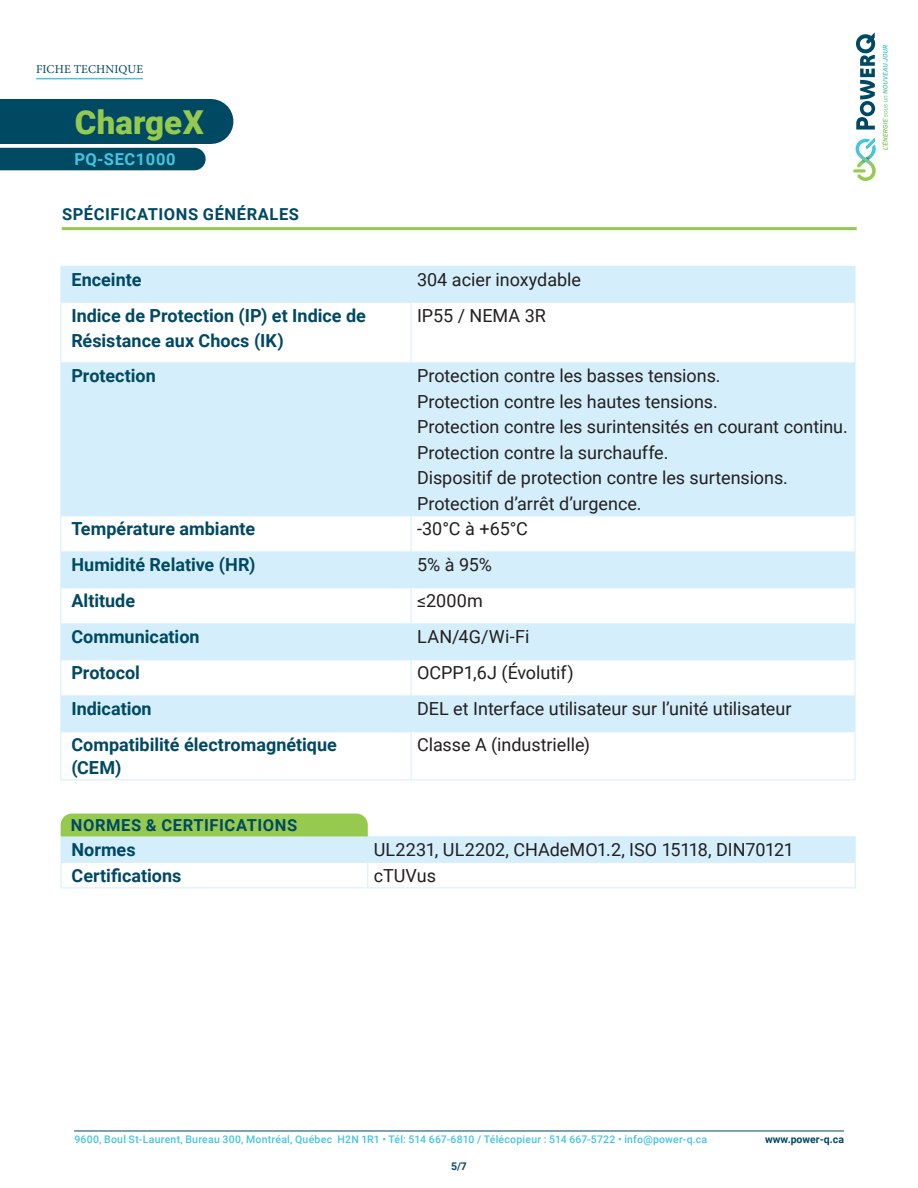
<style>
.page{position:relative;width:918px;height:1188px;background:#fff}
.page>*{position:absolute;margin:0;border:0;box-sizing:border-box;transform-origin:0 0}
.t1{font:900 33px "Roboto";color:#96ca4e}
.t2{font:18px/25.5px "Roboto";color:#231f20}
.t3{font:700 18px/25.5px "Roboto";color:#004963}
.t4{font:700 16.5px "Roboto";letter-spacing:.035em;color:#004963}
.t5{font:700 16.5px "Roboto";letter-spacing:.035em;color:#44c5e0}
.t6{font:12px "Minion Pro";letter-spacing:.01em;color:#004963}
.t7{font:500 10.5px "Roboto";letter-spacing:.02em;color:#44c5e0}
.t8{font:700 10.5px "Roboto";color:#004963}
</style>
<div class="page">
<hr style="left:37px;top:78px;width:105px;height:1px;background:#44c5e0">
<hr style="left:74px;top:1131px;width:770px;height:1px;background:#004963">
<svg style="left:856px;top:32px;width:19px;height:98px"></svg>
<svg style="left:853px;top:137px;width:23px;height:44px"></svg>
<svg style="left:883px;top:45px;width:5px;height:44px"></svg>
<svg style="left:61px;top:267px;width:794px;height:464px;fill:#d4effb"></svg>
<hr style="left:60px;top:266px;width:351px;height:1px;background:#d4effb">
<hr style="left:60px;top:267px;width:1px;height:35px;background:#d4effb">
<hr style="left:411px;top:266px;width:444px;height:1px;background:#d4effb">
<hr style="left:411px;top:267px;width:1px;height:35px;background:#d4effb">
<hr style="left:855px;top:267px;width:1px;height:35px;background:#d4effb">
<hr style="left:60px;top:302px;width:351px;height:1px;background:#d4effb">
<hr style="left:60px;top:303px;width:1px;height:59px;background:#d4effb">
<hr style="left:411px;top:302px;width:444px;height:1px;background:#d4effb">
<hr style="left:411px;top:303px;width:1px;height:59px;background:#d4effb">
<hr style="left:855px;top:303px;width:1px;height:59px;background:#d4effb">
<hr style="left:60px;top:362px;width:351px;height:1px;background:#d4effb">
<hr style="left:60px;top:363px;width:1px;height:152px;background:#d4effb">
<hr style="left:411px;top:362px;width:444px;height:1px;background:#d4effb">
<hr style="left:411px;top:363px;width:1px;height:152px;background:#d4effb">
<hr style="left:855px;top:363px;width:1px;height:152px;background:#d4effb">
<hr style="left:60px;top:515px;width:351px;height:1px;background:#d4effb">
<hr style="left:60px;top:516px;width:1px;height:35px;background:#d4effb">
<hr style="left:411px;top:515px;width:444px;height:1px;background:#d4effb">
<hr style="left:411px;top:516px;width:1px;height:35px;background:#d4effb">
<hr style="left:855px;top:516px;width:1px;height:35px;background:#d4effb">
<hr style="left:60px;top:551px;width:351px;height:1px;background:#d4effb">
<hr style="left:60px;top:552px;width:1px;height:35px;background:#d4effb">
<hr style="left:411px;top:551px;width:444px;height:1px;background:#d4effb">
<hr style="left:411px;top:552px;width:1px;height:35px;background:#d4effb">
<hr style="left:855px;top:552px;width:1px;height:35px;background:#d4effb">
<hr style="left:60px;top:587px;width:351px;height:1px;background:#d4effb">
<hr style="left:60px;top:588px;width:1px;height:35px;background:#d4effb">
<hr style="left:411px;top:587px;width:444px;height:1px;background:#d4effb">
<hr style="left:411px;top:588px;width:1px;height:35px;background:#d4effb">
<hr style="left:855px;top:588px;width:1px;height:35px;background:#d4effb">
<hr style="left:60px;top:623px;width:351px;height:1px;background:#d4effb">
<hr style="left:60px;top:624px;width:1px;height:35px;background:#d4effb">
<hr style="left:411px;top:623px;width:444px;height:1px;background:#d4effb">
<hr style="left:411px;top:624px;width:1px;height:35px;background:#d4effb">
<hr style="left:855px;top:624px;width:1px;height:35px;background:#d4effb">
<hr style="left:60px;top:659px;width:351px;height:1px;background:#d4effb">
<hr style="left:60px;top:660px;width:1px;height:35px;background:#d4effb">
<hr style="left:411px;top:659px;width:444px;height:1px;background:#d4effb">
<hr style="left:411px;top:660px;width:1px;height:35px;background:#d4effb">
<hr style="left:855px;top:660px;width:1px;height:35px;background:#d4effb">
<hr style="left:60px;top:695px;width:351px;height:1px;background:#d4effb">
<hr style="left:60px;top:696px;width:1px;height:35px;background:#d4effb">
<hr style="left:411px;top:695px;width:444px;height:1px;background:#d4effb">
<hr style="left:411px;top:696px;width:1px;height:35px;background:#d4effb">
<hr style="left:855px;top:696px;width:1px;height:35px;background:#d4effb">
<hr style="left:60px;top:731px;width:351px;height:1px;background:#d4effb">
<hr style="left:60px;top:732px;width:1px;height:47px;background:#d4effb">
<hr style="left:411px;top:731px;width:444px;height:1px;background:#d4effb">
<hr style="left:411px;top:732px;width:1px;height:47px;background:#d4effb">
<hr style="left:855px;top:732px;width:1px;height:47px;background:#d4effb">
<hr style="left:60px;top:779px;width:351px;height:1px;background:#d4effb">
<hr style="left:411px;top:779px;width:444px;height:1px;background:#d4effb">
<hr style="left:61px;top:887px;width:307px;height:1px;background:#d4effb">
<hr style="left:368px;top:887px;width:488px;height:1px;background:#d4effb">
<svg style="left:61px;top:814px;width:795px;height:73px"></svg>
<hr style="left:62px;top:227px;width:795px;height:3px;background:#96ca4e">
<div style="left:0;top:99px;width:211px;height:45px;background:#004963"></div>
<div style="left:0;top:148px;width:194px;height:22px;background:#004963"></div>
<p class="t6" style="left:36px;top:61px;width:109px">FICHE TECHNIQUE</p>
<h1 class="t1" style="left:75px;top:99px;width:131px">ChargeX</h1>
<p class="t5" style="left:74px;top:148px;width:103px">PQ-SEC1000</p>
<p class="t4" style="left:62px;top:203px;width:238px">SPÉCIFICATIONS GÉNÉRALES</p>
<p class="t3" style="left:71px;top:266px;width:72px">Enceinte</p>
<p class="t2" style="left:417px;top:266px;width:166px">304 acier inoxydable</p>
<p class="t3" style="left:71px;top:302px;width:296px">Indice de Protection (IP) et Indice de<br>Résistance aux Chocs (IK)</p>
<p class="t2" style="left:417px;top:302px;width:130px">IP55 / NEMA 3R</p>
<p class="t3" style="left:71px;top:363px;width:86px">Protection</p>
<p class="t2" style="left:417px;top:363px;width:432px">Protection contre les basses tensions.<br>Protection contre les hautes tensions.<br>Protection contre les surintensités en courant continu.<br>Protection contre la surchauffe.<br>Dispositif de protection contre les surtensions.<br>Protection d’arrêt d’urgence.</p>
<p class="t3" style="left:71px;top:516px;width:185px">Température ambiante</p>
<p class="t2" style="left:417px;top:516px;width:112px">-30°C à +65°C</p>
<p class="t3" style="left:71px;top:552px;width:186px">Humidité Relative (HR)</p>
<p class="t2" style="left:417px;top:552px;width:76px">5% à 95%</p>
<p class="t3" style="left:71px;top:588px;width:65px">Altitude</p>
<p class="t2" style="left:417px;top:588px;width:67px">≤2000m</p>
<p class="t3" style="left:71px;top:624px;width:130px">Communication</p>
<p class="t2" style="left:417px;top:624px;width:114px">LAN/4G/Wi-Fi</p>
<p class="t3" style="left:71px;top:660px;width:70px">Protocol</p>
<p class="t2" style="left:417px;top:660px;width:158px">OCPP1,6J (Évolutif)</p>
<p class="t3" style="left:71px;top:696px;width:82px">Indication</p>
<p class="t2" style="left:417px;top:696px;width:376px">DEL et Interface utilisateur sur l’unité utilisateur</p>
<p class="t3" style="left:71px;top:733px;width:267px;line-height:22.5px">Compatibilité électromagnétique (CEM)</p>
<p class="t2" style="left:417px;top:732px;width:175px">Classe A (industrielle)</p>
<p class="t4" style="left:71px;top:814px;width:228px">NORMES &amp; CERTIFICATIONS</p>
<p class="t3" style="left:72px;top:837px;width:66px">Normes</p>
<p class="t2" style="left:374px;top:837px;width:422px">UL2231, UL2202, CHAdeMO1.2, ISO 15118, DIN70121</p>
<p class="t3" style="left:72px;top:862px;width:111px">Certifications</p>
<p class="t2" style="left:374px;top:862px;width:64px">cTUVus</p>
<p class="t7" style="left:74px;top:1132px;width:634px">9600, Boul St-Laurent, Bureau 300, Montréal, Québec H2N 1R1 • Tél: 514 667-6810 / Télécopieur : 514 667-5722 • info@power-q.ca</p>
<p class="t8" style="left:765px;top:1132px;width:80px">www.power-q.ca</p>
<p class="t8" style="left:451px;top:1158px;width:17px">5/7</p>
</div>
